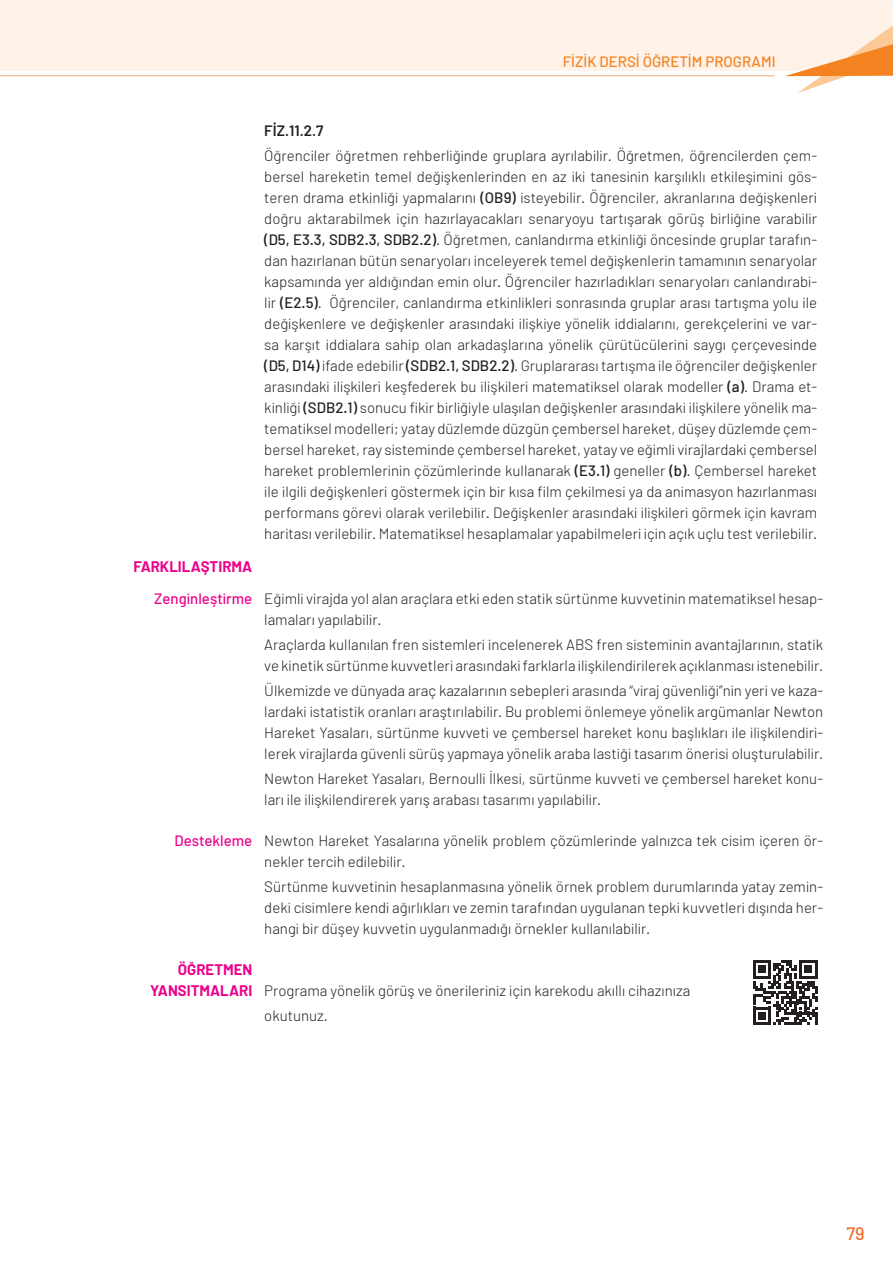
<style>
.page{position:relative;width:893px;height:1263px;background:#fff}
.page>*{position:absolute;margin:0;border:0;box-sizing:border-box;transform-origin:0 0}
.t1{font:500 18px "Barlow";color:#f36c28}
.t2{font:300 15px/21px "Barlow";color:#231f20}
.t3{font:500 15px "Barlow";color:#f58220}
.t4{font:600 15px "Barlow";color:#231f20}
.s1{font-weight:500}
.s2{font-weight:700;color:#ed028c}
.s3{font-weight:500;color:#ed028c}
</style>
<div class="page">
<div style="left:0;top:0;width:893px;height:71px;background:#fef2e9"></div>
<hr style="left:0;top:75px;width:774px;height:1px;background:#f36c28">
<svg style="left:785px;top:25px;width:108px;height:68px"></svg>
<svg style="left:753px;top:960px;width:64px;height:65px"></svg>
<p class="t3" style="left:563px;top:53px;width:214px">FİZİK DERSİ ÖĞRETİM PROGRAMI</p>
<p class="t4" style="left:264px;top:120px;width:61px">FİZ.11.2.7</p>
<p class="t2" style="left:264px;top:145px;width:554px;text-align:justify">Öğrenciler öğretmen rehberliğinde gruplara ayrılabilir. Öğretmen, öğrencilerden çem&shy;bersel hareketin temel değişkenlerinden en az iki tanesinin karşılıklı etkileşimini gös&shy;teren drama etkinliği yapmalarını <span class="s1">(OB9)</span> isteyebilir. Öğrenciler, akranlarına değişkenleri doğru aktarabilmek için hazırlayacakları senaryoyu tartışarak görüş birliğine varabilir <span class="s1">(D5, E3.3, SDB2.3, SDB2.2)</span>. Öğretmen, canlandırma etkinliği öncesinde gruplar tarafın&shy;dan hazırlanan bütün senaryoları inceleyerek temel değişkenlerin tamamının senaryolar kapsamında yer aldığından emin olur. Öğrenciler hazırladıkları senaryoları canlandırabi&shy;lir <span class="s1">(E2.5)</span>. Öğrenciler, canlandırma etkinlikleri sonrasında gruplar arası tartışma yolu ile değişkenlere ve değişkenler arasındaki ilişkiye yönelik iddialarını, gerekçelerini ve var&shy;sa karşıt iddialara sahip olan arkadaşlarına yönelik çürütücülerini saygı çerçevesinde <span class="s1">(D5, D14)</span> ifade edebilir <span class="s1">(SDB2.1, SDB2.2)</span>. Gruplararası tartışma ile öğrenciler değişkenler arasındaki ilişkileri keşfederek bu ilişkileri matematiksel olarak modeller <span class="s1">(a)</span>. Drama et&shy;kinliği <span class="s1">(SDB2.1)</span> sonucu fikir birliğiyle ulaşılan değişkenler arasındaki ilişkilere yönelik ma&shy;tematiksel modelleri; yatay düzlemde düzgün çembersel hareket, düşey düzlemde çem&shy;bersel hareket, ray sisteminde çembersel hareket, yatay ve eğimli virajlardaki çembersel hareket problemlerinin çözümlerinde kullanarak <span class="s1">(E3.1)</span> geneller <span class="s1">(b)</span>. Çembersel hareket ile ilgili değişkenleri göstermek için bir kısa film çekilmesi ya da animasyon hazırlanması performans görevi olarak verilebilir. Değişkenler arasındaki ilişkileri görmek için kavram haritası verilebilir. Matematiksel hesaplamalar yapabilmeleri için açık uçlu test verilebilir.</p>
<p class="t2" style="left:154px;top:550px;width:670px;line-height:32px;text-indent:-21px"><span class="s2">FARKLILAŞTIRMA<br></span><span class="s3">Zenginleştirme</span> Eğimli virajda yol alan araçlara etki eden statik sürtünme kuvvetinin matematiksel hesap-</p>
<p class="t2" style="left:264px;top:606px;width:560px;line-height:25.2px">lamaları yapılabilir.<br>Araçlarda kullanılan fren sistemleri incelenerek ABS fren sisteminin avantajlarının, statik</p>
<p class="t2" style="left:264px;top:652px;width:560px;line-height:25.2px">ve kinetik sürtünme kuvvetleri arasındaki farklarla ilişkilendirilerek açıklanması istenebilir.<br>Ülkemizde ve dünyada araç kazalarının sebepleri arasında “viraj güvenliği”nin yeri ve kaza-</p>
<p class="t2" style="left:264px;top:701px;width:560px;text-align:justify">lardaki istatistik oranları araştırılabilir. Bu problemi önlemeye yönelik argümanlar Newton Hareket Yasaları, sürtünme kuvveti ve çembersel hareket konu başlıkları ile ilişkilendiri&shy;lerek virajlarda güvenli sürüş yapmaya yönelik araba lastiği tasarım önerisi oluşturulabilir.</p>
<p class="t2" style="left:264px;top:768px;width:560px">Newton Hareket Yasaları, Bernoulli İlkesi, sürtünme kuvveti ve çembersel hareket konu&shy;ları ile ilişkilendirerek yarış arabası tasarımı yapılabilir.</p>
<p class="t2" style="left:264px;top:829px;width:560px;text-indent:-90px"><span class="s3">Destekleme</span> Newton Hareket Yasalarına yönelik problem çözümlerinde yalnızca tek cisim içeren ör&shy;nekler tercih edilebilir.</p>
<p class="t2" style="left:264px;top:876px;width:560px;text-align:justify">Sürtünme kuvvetinin hesaplanmasına yönelik örnek problem durumlarında yatay zemin&shy;deki cisimlere kendi ağırlıkları ve zemin tarafından uygulanan tepki kuvvetleri dışında her&shy;hangi bir düşey kuvvetin uygulanmadığı örnekler kullanılabilir.</p>
<p class="t2" style="left:150px;top:958px;width:542px;text-indent:28px"><span class="s2">ÖĞRETMEN<br>YANSITMALARI</span> Programa yönelik görüş ve önerileriniz için karekodu akıllı cihazınıza</p>
<p class="t2" style="left:264px;top:1005px;width:65px">okutunuz.</p>
<p class="t1" style="left:846px;top:1222px;width:20px">79</p>
</div>
